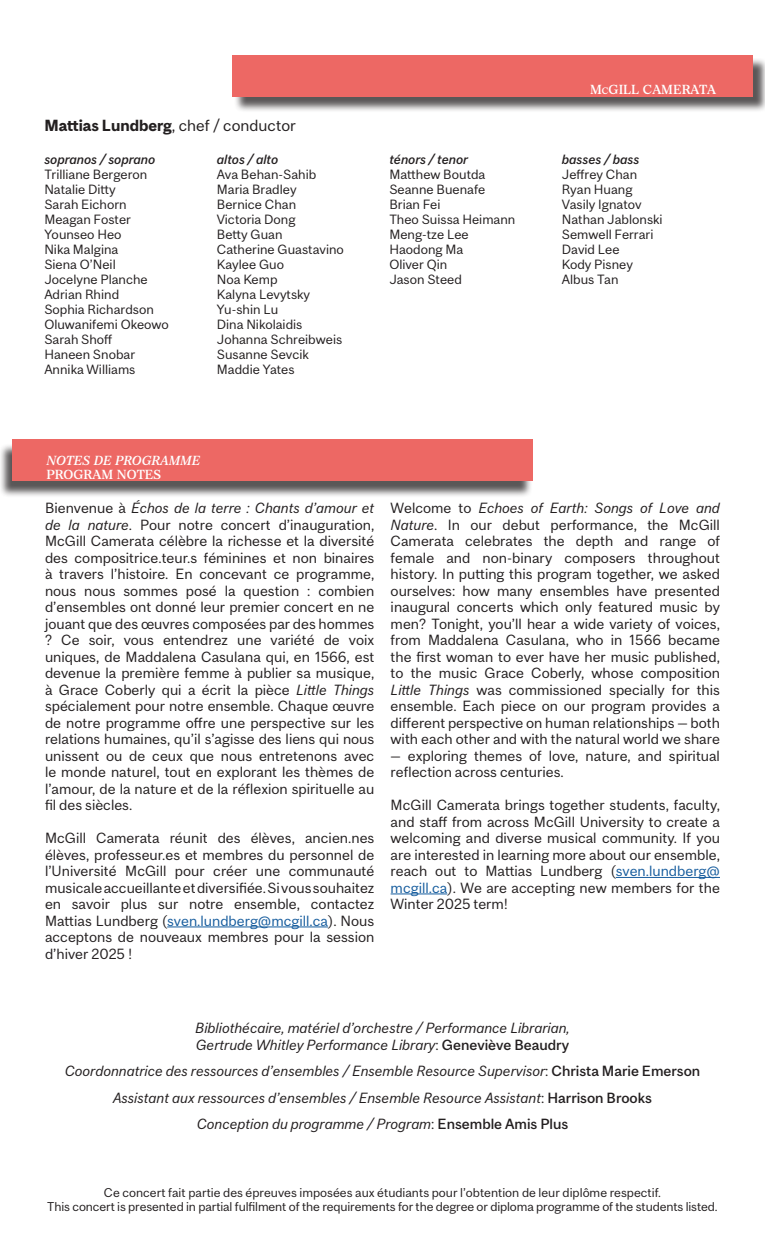
<style>
.page{position:relative;width:765px;height:1260px;background:#fff}
.page>*{position:absolute;margin:0;border:0;box-sizing:border-box;transform-origin:0 0}
.t1{font:700 15px "Mc Gill Sans";color:#231f20}
.t2{font:13.75px/16.5px "Mc Gill Sans";color:#231f20;text-align:justify}
.t3{font:italic 13.75px "Mc Gill Sans";color:#231f20}
.t4{font:12.5px "Mc Gill Sans";color:#231f20}
.t5{font:italic 500 12.5px "Mc Gill Sans";color:#231f20}
.t6{font:500 12.25px "Mc Gill Serif";color:#fff}
.t7{font:italic 500 12.25px "Mc Gill Serif";color:#fff}
.t8{font:11.88px "Mc Gill Sans";letter-spacing:-.01em;color:#231f20}
.s1{font-weight:400}
.s2{font-size:8.75px}
.s3{font-style:italic}
.s4{color:#175d9e}
.s5{font-style:normal}
.s6{font-weight:500;font-style:normal}
</style>
<div class="page">
<div style="left:234px;top:58px;width:531px;height:55px;background:#231f20;opacity:.75"></div>
<div style="left:232px;top:56px;width:520px;height:41px;background:#ed6864"></div>
<hr style="left:167px;top:927px;width:161px;height:1px;background:#175d9e">
<div style="left:0;top:443px;width:533px;height:55px;background:#231f20;opacity:.75"></div>
<div style="left:13px;top:440px;width:520px;height:41px;background:#ed6864"></div>
<hr style="left:616px;top:877px;width:104px;height:1px;background:#175d9e">
<hr style="left:391px;top:894px;width:56px;height:1px;background:#175d9e">
<p class="t1" style="left:44px;top:116px;width:253px">Mattias Lundberg<span class="s1">, chef / conductor</span></p>
<p class="t5" style="left:44px;top:152px;width:112px">sopranos / soprano</p>
<p class="t4" style="left:44px;top:167px;width:105px">Trilliane Bergeron</p>
<p class="t4" style="left:44px;top:182px;width:73px">Natalie Ditty</p>
<p class="t4" style="left:44px;top:197px;width:84px">Sarah Eichorn</p>
<p class="t4" style="left:44px;top:212px;width:88px">Meagan Foster</p>
<p class="t4" style="left:44px;top:227px;width:79px">Younseo Heo</p>
<p class="t4" style="left:44px;top:242px;width:76px">Nika Malgina</p>
<p class="t4" style="left:44px;top:257px;width:73px">Siena O’Neil</p>
<p class="t4" style="left:44px;top:272px;width:105px">Jocelyne Planche</p>
<p class="t4" style="left:44px;top:287px;width:76px">Adrian Rhind</p>
<p class="t4" style="left:44px;top:302px;width:111px">Sophia Richardson</p>
<p class="t4" style="left:44px;top:317px;width:126px">Oluwanifemi Okeowo</p>
<p class="t4" style="left:44px;top:332px;width:70px">Sarah Shoff</p>
<p class="t4" style="left:44px;top:347px;width:92px">Haneen Snobar</p>
<p class="t4" style="left:44px;top:362px;width:93px">Annika Williams</p>
<p class="t5" style="left:217px;top:152px;width:63px">altos / alto</p>
<p class="t4" style="left:217px;top:167px;width:101px">Ava Behan-Sahib</p>
<p class="t4" style="left:217px;top:182px;width:81px">Maria Bradley</p>
<p class="t4" style="left:217px;top:197px;width:81px">Bernice Chan</p>
<p class="t4" style="left:217px;top:212px;width:80px">Victoria Dong</p>
<p class="t4" style="left:217px;top:227px;width:67px">Betty Guan</p>
<p class="t4" style="left:217px;top:242px;width:129px">Catherine Guastavino</p>
<p class="t4" style="left:217px;top:257px;width:69px">Kaylee Guo</p>
<p class="t4" style="left:217px;top:272px;width:62px">Noa Kemp</p>
<p class="t4" style="left:217px;top:287px;width:95px">Kalyna Levytsky</p>
<p class="t4" style="left:217px;top:302px;width:63px">Yu-shin Lu</p>
<p class="t4" style="left:217px;top:317px;width:87px">Dina Nikolaidis</p>
<p class="t4" style="left:217px;top:332px;width:127px">Johanna Schreibweis</p>
<p class="t4" style="left:217px;top:347px;width:94px">Susanne Sevcik</p>
<p class="t4" style="left:217px;top:362px;width:79px">Maddie Yates</p>
<p class="t5" style="left:389px;top:152px;width:80px">ténors / tenor</p>
<p class="t4" style="left:389px;top:167px;width:98px">Matthew Boutda</p>
<p class="t4" style="left:389px;top:182px;width:97px">Seanne Buenafe</p>
<p class="t4" style="left:389px;top:197px;width:53px">Brian Fei</p>
<p class="t4" style="left:389px;top:212px;width:128px">Theo Suissa Heimann</p>
<p class="t4" style="left:389px;top:227px;width:81px">Meng-tze Lee</p>
<p class="t4" style="left:389px;top:242px;width:75px">Haodong Ma</p>
<p class="t4" style="left:389px;top:257px;width:59px">Oliver Qin</p>
<p class="t4" style="left:389px;top:272px;width:74px">Jason Steed</p>
<p class="t6" style="left:590px;top:82px;width:127px">M<span class="s2">C</span>GILL CAMERATA</p>
<p class="t5" style="left:562px;top:152px;width:79px">basses / bass</p>
<p class="t4" style="left:562px;top:167px;width:77px">Jeffrey Chan</p>
<p class="t4" style="left:562px;top:182px;width:72px">Ryan Huang</p>
<p class="t4" style="left:562px;top:197px;width:81px">Vasily Ignatov</p>
<p class="t4" style="left:562px;top:212px;width:102px">Nathan Jablonski</p>
<p class="t4" style="left:562px;top:227px;width:93px">Semwell Ferrari</p>
<p class="t4" style="left:562px;top:242px;width:59px">David Lee</p>
<p class="t4" style="left:562px;top:257px;width:73px">Kody Pisney</p>
<p class="t4" style="left:562px;top:272px;width:58px">Albus Tan</p>
<p class="t7" style="left:46px;top:453px;width:155px">NOTES DE PROGRAMME</p>
<p class="t6" style="left:46px;top:467px;width:116px">PROGRAM NOTES</p>
<p class="t2" style="left:45px;top:500px;width:331px">Bienvenue à <span class="s3">Échos de la terre : Chants d’amour et de la nature</span>. Pour notre concert d’inauguration, McGill Camerata célèbre la richesse et la diversité des compositrice.teur.s féminines et non binaires à travers l’histoire. En concevant ce programme, nous nous sommes posé la question : combien d’ensembles ont donné leur premier concert en ne jouant que des œuvres composées par des hommes ? Ce soir, vous entendrez une variété de voix uniques, de Maddalena Casulana qui, en 1566, est devenue la première femme à publier sa musique, à Grace Coberly qui a écrit la pièce <span class="s3">Little Things </span>spécialement pour notre ensemble. Chaque œuvre de notre programme offre une perspective sur les relations humaines, qu’il s’agisse des liens qui nous unissent ou de ceux que nous entretenons avec le monde naturel, tout en explorant les thèmes de l’amour, de la nature et de la réflexion spirituelle au fil des siècles.</p>
<p class="t2" style="left:45px;top:830px;width:331px">McGill Camerata réunit des élèves, ancien.nes élèves, professeur.es et membres du personnel de l’Université McGill pour créer une communauté musicale accueillante et diversifiée. Si vous souhaitez en savoir plus sur notre ensemble, contactez Mattias Lundberg (<span class="s4">sven.lundberg@mcgill.ca</span>). Nous acceptons de nouveaux membres pour la session d’hiver 2025 !</p>
<p class="t2" style="left:391px;top:500px;width:331px">Welcome to <span class="s3">Echoes of Earth: Songs of Love and Nature</span>. In our debut performance, the McGill Camerata celebrates the depth and range of female and non-binary composers throughout history. In putting this program together, we asked ourselves: how many ensembles have presented inaugural concerts which only featured music by men? Tonight, you’ll hear a wide variety of voices, from Maddalena Casulana, who in 1566 became the first woman to ever have her music published, to the music Grace Coberly, whose composition <span class="s3">Little Things</span> was commissioned specially for this ensemble. Each piece on our program provides a different perspective on human relationships — both with each other and with the natural world we share</p>
<p class="t2" style="left:391px;top:747px;width:331px">— exploring themes of love, nature, and spiritual reflection across centuries.</p>
<p class="t2" style="left:391px;top:797px;width:331px">McGill Camerata brings together students, faculty, and staff from across McGill University to create a welcoming and diverse musical community. If you are interested in learning more about our ensemble, reach out to Mattias Lundberg (<span class="s4">sven.lundberg@ mcgill.ca</span>). We are accepting new members for the Winter 2025 term!</p>
<p class="t3" style="left:195px;top:1020px;width:376px">Bibliothécaire, matériel d’orchestre / Performance Librarian,</p>
<p class="t3" style="left:196px;top:1036px;width:375px">Gertrude Whitley Performance Library<span class="s5">:</span> <span class="s6">Geneviève Beaudry</span></p>
<p class="t3" style="left:65px;top:1063px;width:637px">Coordonnatrice des ressources d’ensembles / Ensemble Resource Supervisor<span class="s5">:</span> <span class="s6">Christa Marie Emerson</span></p>
<p class="t3" style="left:113px;top:1089px;width:540px">Assistant aux ressources d’ensembles / Ensemble Resource Assistant<span class="s5">:</span> <span class="s6">Harrison Brooks</span></p>
<p class="t3" style="left:197px;top:1116px;width:373px">Conception du programme / Program<span class="s5">:</span> <span class="s6">Ensemble Amis Plus</span></p>
<p class="t8" style="left:104px;top:1185px;width:559px">Ce concert fait partie des épreuves imposées aux étudiants pour l’obtention de leur diplôme respectif.</p>
<p class="t8" style="left:47px;top:1199px;width:672px">This concert is presented in partial fulfilment of the requirements for the degree or diploma programme of the students listed.</p>
</div>
